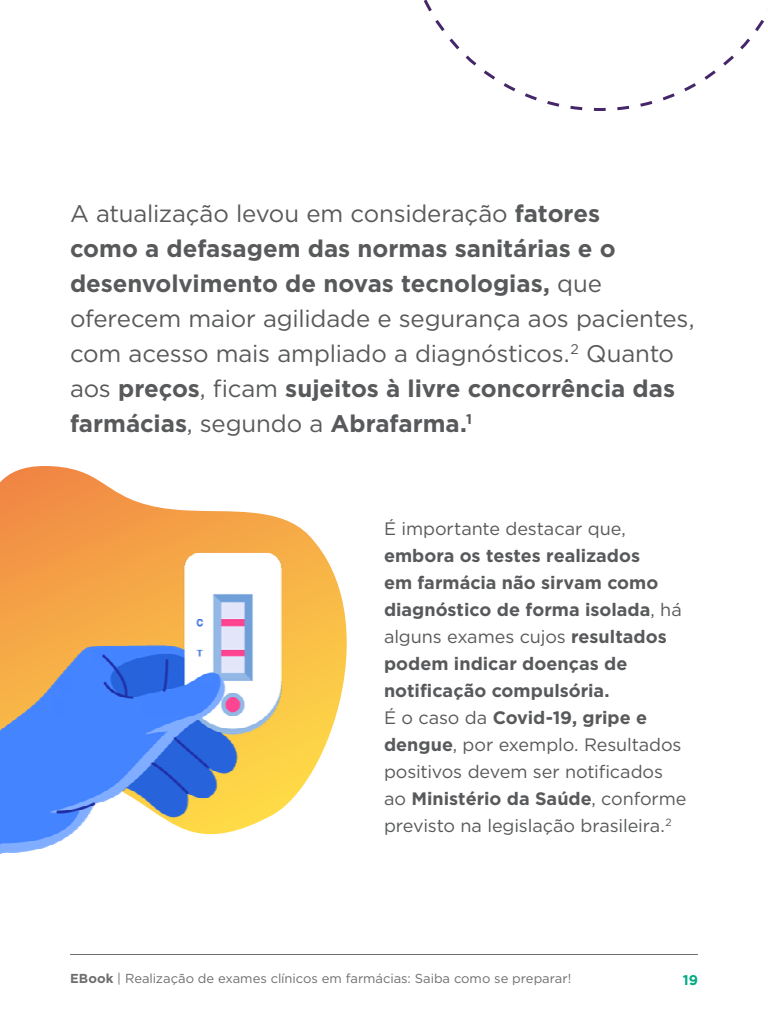
<style>
.page{position:relative;width:768px;height:1024px;background:#fff}
.page>*{position:absolute;margin:0;border:0;box-sizing:border-box;transform-origin:0 0}
.t1{font:24px/35px "Gotham";letter-spacing:-.005em;color:#58595b}
.t2{font:700 18px/27px "Gotham";color:#58595b}
.t3{font:18px "Gotham";color:#58595b}
.t4{font:700 14px "Gotham";color:#00ab84}
.t5{font:13px "Gotham";letter-spacing:-.005em;color:#6e6e6e}
.s1{font-weight:700}
.s2{font-weight:400}
</style>
<div class="page">
<svg style="left:423px;top:0;width:345px;height:111px"></svg>
<hr style="left:70px;top:954px;width:628px;height:1px;background:#6e6e6e">
<img style="left:0;top:466px;width:347px;height:389px">
<p class="t1" style="left:70px;top:195px;width:626px">A atualização levou em consideração <span class="s1">fatores<br>como a defasagem das normas sanitárias e o desenvolvimento de novas tecnologias,</span> que oferecem maior agilidade e segurança aos pacientes, com acesso mais ampliado a diagnósticos.<sup>2</sup> Quanto aos <span class="s1">preços</span>, ficam <span class="s1">sujeitos à livre concorrência das farmácias</span>, segundo a <span class="s1">Abrafarma.</span><sup>1</sup></p>
<p class="t3" style="left:384px;top:517px;width:243px">É importante destacar que,</p>
<p class="t2" style="left:384px;top:542px;width:304px">embora os testes realizados<br>em farmácia não sirvam como diagnóstico de forma isolada<span class="s2">, há alguns exames cujos</span> resultados podem indicar doenças de notificação compulsória.<br><span class="s2">É o caso da</span> Covid-19, gripe e dengue<span class="s2">, por exemplo. Resultados positivos devem ser notificados ao</span> Ministério da Saúde<span class="s2">, conforme previsto na legislação brasileira.</span><sup>2</sup></p>
<p class="t5" style="left:70px;top:970px;width:503px"><span class="s1">EBook</span> | Realização de exames clínicos em farmácias: Saiba como se preparar!</p>
<p class="t4" style="left:683px;top:970px;width:17px">19</p>
</div>
